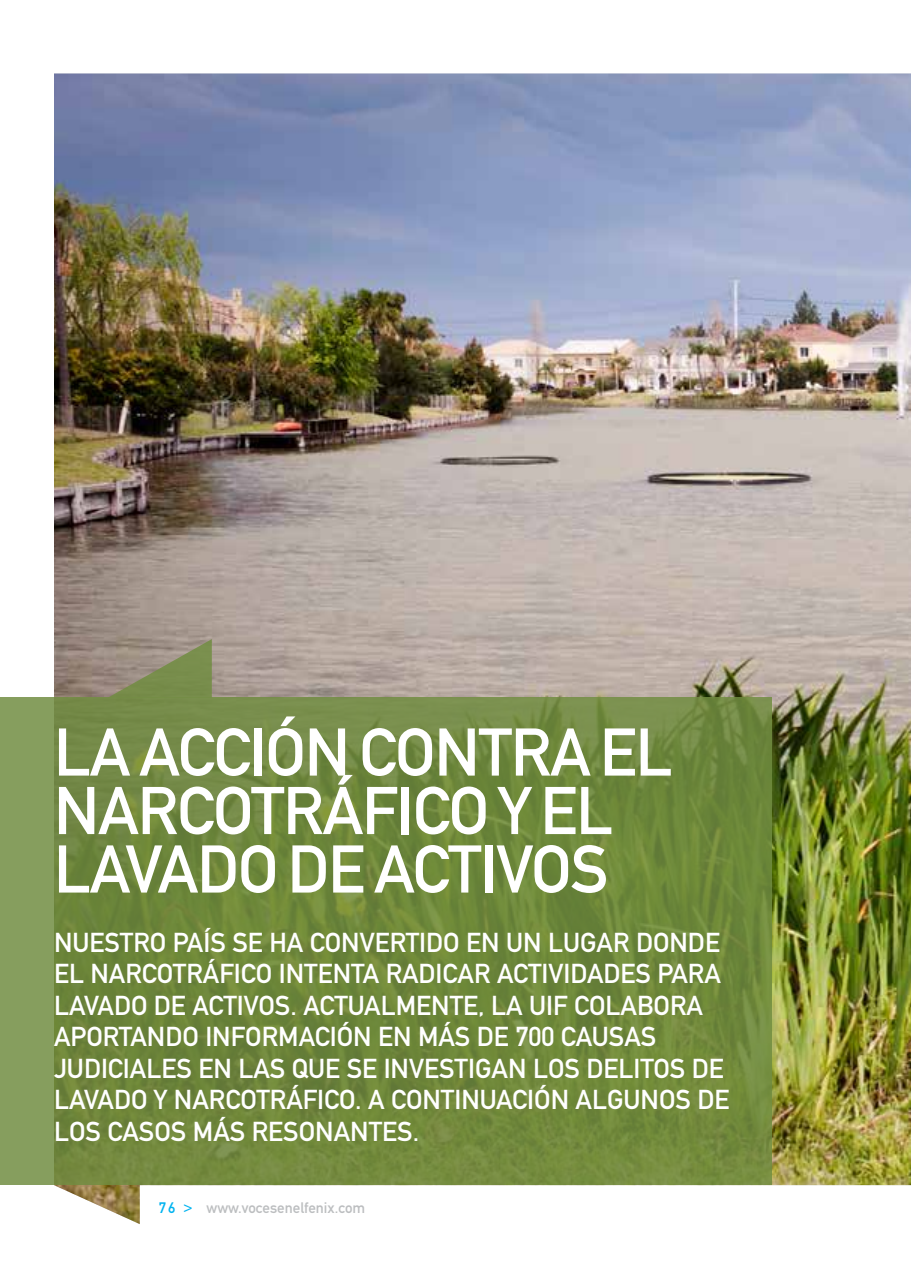
<style>
.page{position:relative;width:911px;height:1263px;background:#fff}
.page>*{position:absolute;margin:0;border:0;box-sizing:border-box;transform-origin:0 0}
.t1{font:66.3px/58.5px "DIN Mittelschrift";letter-spacing:-.015em;color:#fff}
.t2{font:27px/31.5px "DIN Mittelschrift";color:#fff}
.t3{font:15px "DIN Mittelschrift";color:#bcbec0}
.s1{color:#00b3f0}
</style>
<div class="page">
<img style="left:54px;top:74px;width:857px;height:1150px">
<svg style="left:0;top:698px;width:771px;height:487px;background:#71893f"></svg>
<svg style="left:108px;top:639px;width:104px;height:59px;background:#8a8d67"></svg>
<h1 class="t1" style="left:54px;top:723px;width:600px">LA ACCIÓN CONTRA EL<br>NARCOTRÁFICO Y EL<br>LAVADO DE ACTIVOS</h1>
<p class="t2" style="left:54px;top:927px;width:677px">NUESTRO PAÍS SE HA CONVERTIDO EN UN LUGAR DONDE EL NARCOTRÁFICO INTENTA RADICAR ACTIVIDADES PARA LAVADO DE ACTIVOS. ACTUALMENTE, LA UIF COLABORA APORTANDO INFORMACIÓN EN MÁS DE 700 CAUSAS<br>J UDICIALES EN LAS QUE SE INVESTIGAN LOS DELITOS DE LAVADO Y NARCOTRÁFICO. A CONTINUACIÓN ALGUNOS DE LOS CASOS MÁS RESONANTES.</p>
<p class="t3" style="left:159px;top:1199px;width:208px"><span class="s1">76 &gt;</span> WWW.VOCESENELFENIX.COM</p>
</div>
